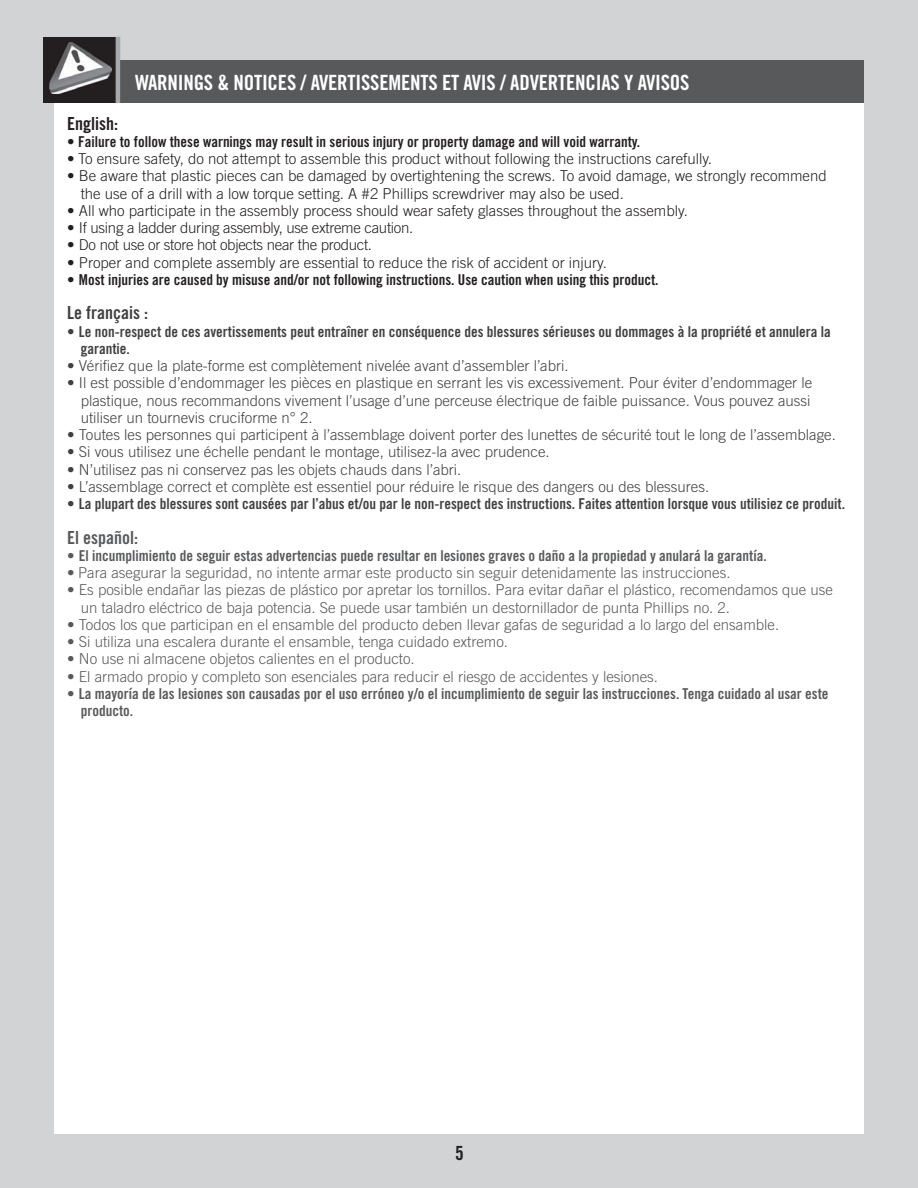
<style>
.page{position:relative;width:918px;height:1188px;background:#d1d3d4}
.page>*{position:absolute;margin:0;border:0;box-sizing:border-box;transform-origin:0 0}
.t1{font:21px "Trade Gothic LT Std Bd Cn 20";letter-spacing:-.01em;color:#fff}
.t2{font:19.5px "Trade Gothic LT Std Bd Cn 20";color:#231f20}
.t3{font:18px "Trade Gothic LT Std Bd Cn 20";color:#404041}
.t4{font:18px "Trade Gothic LT Std Bd Cn 20";color:#58595b}
.t5{font:18px "Trade Gothic LT Std Bd Cn 20";color:#231f20}
.t6{font:300 15px/17.2px "Trade Gothic LT Std";color:#404041;text-align:justify}
.t7{font:300 15px/17.2px "Trade Gothic LT Std";color:#58595b}
.t8{font:300 15px/17.2px "Trade Gothic LT Std";color:#231f20}
.t9{font:15px/17.2px "Trade Gothic LT Std Bd Cn 20";color:#404041}
.t10{font:15px/17.2px "Trade Gothic LT Std Bd Cn 20";color:#58595b}
.t11{font:15px "Trade Gothic LT Std Bd Cn 20";color:#231f20}
.t12{font:300 15px "Trade Gothic LT Std";letter-spacing:-.02em;color:#231f20}
.s1{font-family:"Trade Gothic LT Std";font-weight:300}
.s2{font-family:"Trade Gothic LT Std Bd Cn 20";font-weight:400}
</style>
<div class="page">
<div style="left:54px;top:69px;width:810px;height:1065px;background:#fff"></div>
<div style="left:120px;top:60px;width:744px;height:43px;background:#58595b"></div>
<div style="left:43px;top:37px;width:73px;height:66px;background:#231f20"></div>
<hr style="left:116px;top:37px;width:4px;height:66px;background:#a7a9ac">
<img style="left:49px;top:42px;width:63px;height:52px">
<img style="left:54px;top:69px;width:58px;height:25px">
<h1 class="t1" style="left:135px;top:75px;width:556px">WARNINGS &amp; NOTICES / AVERTISSEMENTS ET AVIS / ADVERTENCIAS Y AVISOS</h1>
<p class="t5" style="left:67px;top:117px;width:52px">English:</p>
<p class="t11" style="left:67px;top:136px;width:575px"><span class="s1">•</span> Failure to follow these warnings may result in serious injury or property damage and will void warranty.</p>
<p class="t8" style="left:67px;top:152px;width:646px"><span class="s2">•</span> To ensure safety, do not attempt to assemble this product without following the instructions carefully.</p>
<p class="t8" style="left:81px;top:169px;width:748px;text-indent:-14px">• Be aware that plastic pieces can be damaged by overtightening the screws. To avoid damage, we strongly recommend the use of a drill with a low torque setting. A #2 Phillips screwdriver may also be used.</p>
<p class="t8" style="left:67px;top:204px;width:622px">• All who participate in the assembly process should wear safety glasses throughout the assembly.</p>
<p class="t12" style="left:67px;top:222px;width:348px">• If using a ladder during assembly, use extreme caution.</p>
<p class="t12" style="left:67px;top:240px;width:306px">• Do not use or store hot objects near the product.</p>
<p class="t8" style="left:67px;top:255px;width:541px">• Proper and complete assembly are essential to reduce the risk of accident or injury.</p>
<p class="t11" style="left:67px;top:274px;width:593px"><span class="s1">•</span> Most injuries are caused by misuse and/or not following instructions. Use caution when using this product.</p>
<p class="t3" style="left:67px;top:306px;width:82px">Le français :</p>
<p class="t9" style="left:81px;top:324px;width:752px;text-indent:-13px"><span class="s1">•</span> Le non-respect de ces avertissements peut entraîner en conséquence des blessures sérieuses ou dommages à la propriété et annulera la garantie.</p>
<p class="t6" style="left:67px;top:359px;width:503px">• Vérifiez que la plate-forme est complètement nivelée avant d’assembler l’abri.</p>
<p class="t6" style="left:81px;top:376px;width:733px;text-indent:-14px">• Il est possible d’endommager les pièces en plastique en serrant les vis excessivement. Pour éviter d’endommager le plastique, nous recommandons vivement l’usage d’une perceuse électrique de faible puissance. Vous pouvez aussi utiliser un tournevis cruciforme n° 2.</p>
<p class="t6" style="left:67px;top:428px;width:770px">• Toutes les personnes qui participent à l’assemblage doivent porter des lunettes de sécurité tout le long de l’assemblage.</p>
<p class="t6" style="left:67px;top:445px;width:484px">• Si vous utilisez une échelle pendant le montage, utilisez-la avec prudence.</p>
<p class="t6" style="left:67px;top:462px;width:396px">• N’utilisez pas ni conservez pas les objets chauds dans l’abri.</p>
<p class="t6" style="left:67px;top:480px;width:643px">• L’assemblage correct et complète est essentiel pour réduire le risque des dangers ou des blessures.</p>
<p class="t9" style="left:67px;top:497px;width:779px"><span class="s1">•</span> La plupart des blessures sont causées par l’abus et/ou par le non-respect des instructions. Faites attention lorsque vous utilisiez ce produit.</p>
<p class="t4" style="left:67px;top:531px;width:72px">El español:</p>
<p class="t10" style="left:67px;top:549px;width:701px"><span class="s1">•</span> El incumplimiento de seguir estas advertencias puede resultar en lesiones graves o daño a la propiedad y anulará la garantía.</p>
<p class="t7" style="left:67px;top:566px;width:665px"><span class="s2">•</span> Para asegurar la seguridad, no intente armar este producto sin seguir detenidamente las instrucciones.</p>
<p class="t7" style="left:81px;top:583px;width:754px;text-indent:-14px">• Es posible endañar las piezas de plástico por apretar los tornillos. Para evitar dañar el plástico, recomendamos que use un taladro eléctrico de baja potencia. Se puede usar también un destornillador de punta Phillips no. 2.</p>
<p class="t7" style="left:67px;top:618px;width:714px">• Todos los que participan en el ensamble del producto deben llevar gafas de seguridad a lo largo del ensamble.</p>
<p class="t7" style="left:67px;top:635px;width:442px">• Si utiliza una escalera durante el ensamble, tenga cuidado extremo.</p>
<p class="t7" style="left:67px;top:652px;width:349px">• No use ni almacene objetos calientes en el producto.</p>
<p class="t7" style="left:67px;top:669px;width:592px">• El armado propio y completo son esenciales para reducir el riesgo de accidentes y lesiones.</p>
<p class="t10" style="left:81px;top:687px;width:749px;text-indent:-14px"><span class="s1">•</span> La mayoría de las lesiones son causadas por el uso erróneo y/o el incumplimiento de seguir las instrucciones. Tenga cuidado al usar este producto.</p>
<h2 class="t2" style="left:455px;top:1146px;width:10px">5</h2>
</div>
